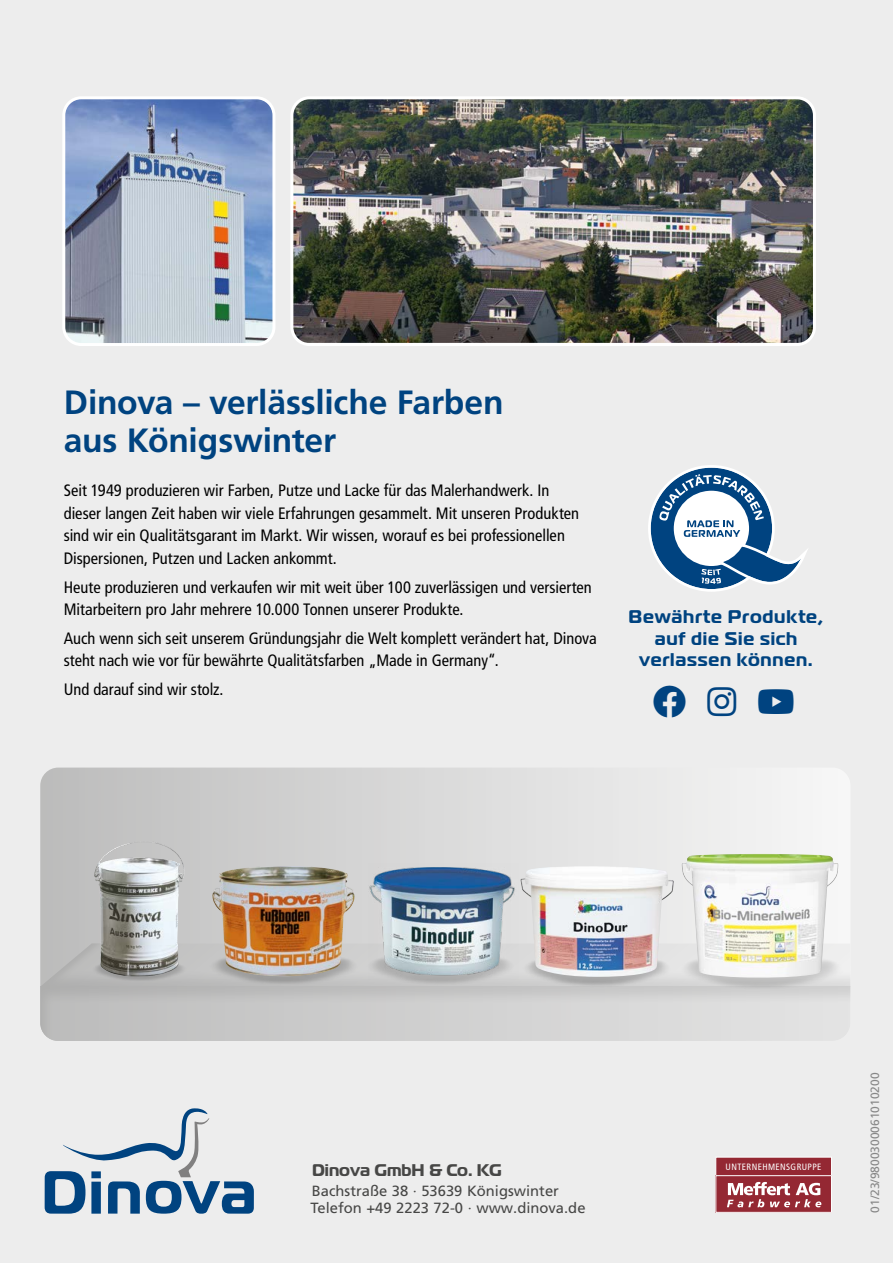
<style>
.page{position:relative;width:893px;height:1263px;background:#ededed}
.page>*{position:absolute;margin:0;border:0;box-sizing:border-box;transform-origin:0 0}
.t1{font:700 33.6px/38.2px "Frutiger LT Pro";letter-spacing:-.005em;color:#004380}
.t2{font:33px "Font Awesome 5 Brands";color:#004380}
.t3{font:700 18.3px/21.6px "Magistral";letter-spacing:.04em;color:#004380;text-align:center}
.t4{font:700 16.95px "Magistral";color:#474746}
.t5{font:condensed 16.5px/22.5px "Frutiger LT Pro";color:#000}
.t6{font:14.85px/17px "Frutiger LT Pro";color:#474746}
.t7{font:12px "Frutiger LT Pro";color:#878787}
.t8{font:condensed 9.15px "Frutiger LT Pro";letter-spacing:.045em;color:#fff}
</style>
<div class="page">
<svg style="left:45px;top:1108px;width:209px;height:106px"></svg>
<div style="left:715px;top:1157px;width:117px;height:19px;background:#942833"></div>
<div style="left:715px;top:1176px;width:117px;height:37px;background:#942833"></div>
<svg style="left:727px;top:1182px;width:94px;height:25px"></svg>
<div style="left:715px;top:1175px;width:117px;height:38px;border:1px solid #fff"></div>
<img style="left:66px;top:100px;width:205px;height:242px">
<div style="left:62px;top:96px;width:213px;height:250px;border:3px solid #fff;border-radius:17px"></div>
<img style="left:294px;top:100px;width:518px;height:242px">
<div style="left:290px;top:96px;width:526px;height:250px;border:3px solid #fff;border-radius:17px"></div>
<div style="left:40px;top:767px;width:810px;height:274px;background:linear-gradient(to right,#bdbdbc,#f8f8f8);border-radius:18px"></div>
<svg style="left:40px;top:931px;width:159px;height:44px;background:#bdbdbc"></svg>
<div style="left:40px;top:975px;width:810px;height:66px;background:#000;opacity:.15"></div>
<img style="left:199px;top:909px;width:157px;height:82px">
<img style="left:94px;top:841px;width:91px;height:58px">
<img style="left:212px;top:866px;width:143px;height:110px">
<img style="left:512px;top:977px;width:156px;height:16px">
<img style="left:356px;top:909px;width:169px;height:82px">
<img style="left:521px;top:866px;width:153px;height:111px">
<img style="left:368px;top:863px;width:151px;height:116px">
<img style="left:668px;top:906px;width:183px;height:90px">
<img style="left:682px;top:854px;width:156px;height:124px">
<img style="left:85px;top:899px;width:108px;height:86px">
<svg style="left:648px;top:465px;width:160px;height:127px"></svg>
<h1 class="t1" style="left:64px;top:383px;width:441px">Dinova – verlässliche Farben aus Königswinter</h1>
<p class="t5" style="left:64px;top:479px;width:517px">Seit 1949 produzieren wir Farben, Putze und Lacke für das Malerhandwerk. In dieser langen Zeit haben wir viele Erfahrungen gesammelt. Mit unseren Produkten sind wir ein Qualitätsgarant im Markt. Wir wissen, worauf es bei professionellen Dispersionen, Putzen und Lacken ankommt.</p>
<p class="t5" style="left:64px;top:576px;width:530px">Heute produzieren und verkaufen wir mit weit über 100 zuverlässigen und versierten<br>Mitarbeitern pro Jahr mehrere 10.000 Tonnen unserer Produkte.</p>
<p class="t5" style="left:64px;top:627px;width:534px">Auch wenn sich seit unserem Gründungsjahr die Welt komplett verändert hat, Dinova steht nach wie vor für bewährte Qualitätsfarben „Made in Germany“.</p>
<p class="t5" style="left:64px;top:678px;width:161px">Und darauf sind wir stolz.</p>
<p class="t3" style="left:629px;top:606px;width:196px">Bewährte Produkte, auf die Sie sich verlassen können.</p>
<h2 class="t2" style="left:707px;top:685px;width:30px">■▲▼</h2>
<p class="t4" style="left:312px;top:1159px;width:191px">Dinova GmbH &amp; Co. KG</p>
<p class="t6" style="left:310px;top:1182px;width:277px">Bachstraße 38 · 53639 Königswinter<br>Telefon +49 2223 72-0 · www.dinova.de</p>
<p class="t8" style="left:726px;top:1161px;width:97px">UNTERNEHMENSGRUPPE</p>
<p class="t7" style="left:868px;top:1213px;width:142px;rotate:-90deg">01/23/9800300061010200</p>
</div>
